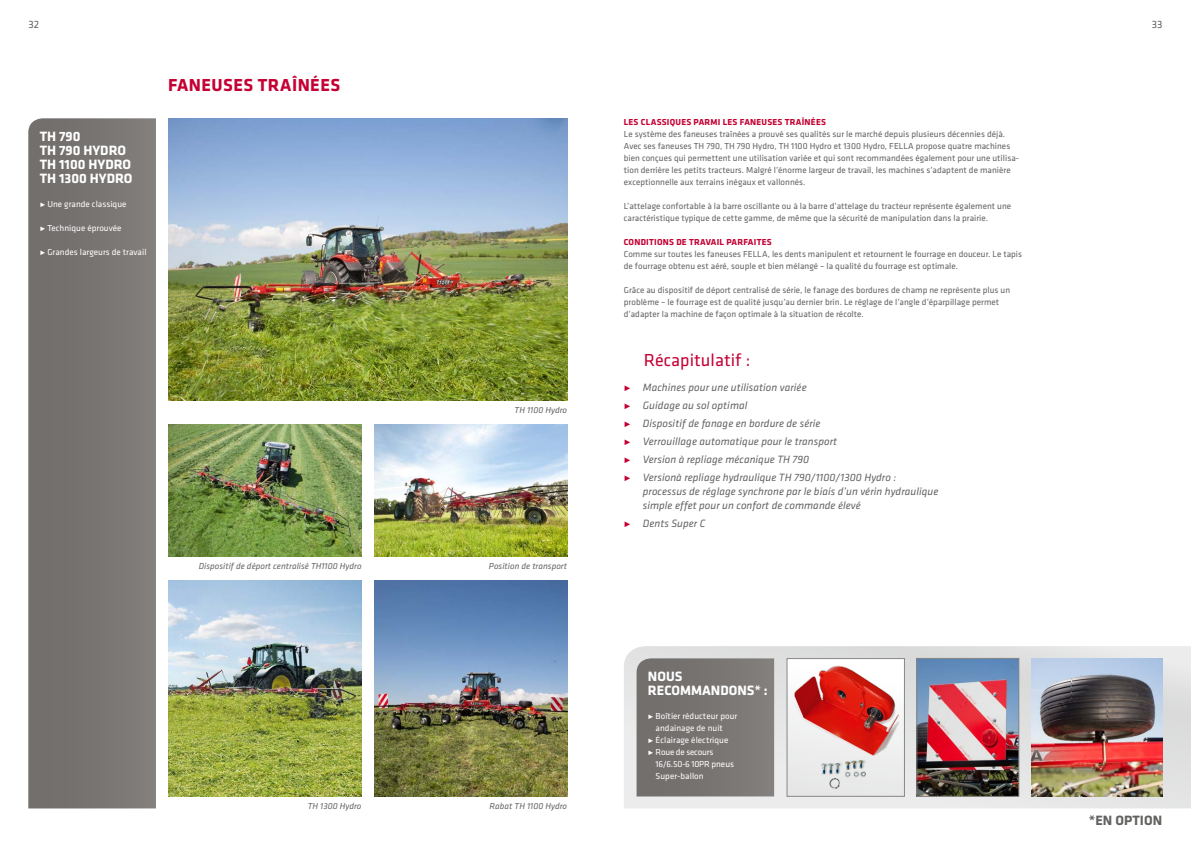
<style>
.page{position:relative;width:1191px;height:842px;background:#fff}
.page>*{position:absolute;margin:0;border:0;box-sizing:border-box;transform-origin:0 0}
.t1{font:700 18px "Klavika";letter-spacing:.025em;color:#c50034}
.t2{font:18px "Klavika";letter-spacing:.005em;color:#c50034}
.t3{font:700 14px/14px "Klavika";color:#fff}
.t4{font:700 14px "Klavika";letter-spacing:.005em;color:#626261}
.t5{font:italic 11px/14px "Klavika";letter-spacing:.005em;color:#626261}
.t6{font:11px "Klavika";color:#626261}
.t7{font:9px/12px "Klavika";letter-spacing:.005em;color:#626261}
.t8{font:9px/12px "Klavika";letter-spacing:.005em;color:#fff}
.t9{font:italic 9px "Klavika";letter-spacing:.005em;color:#626261}
.t10{font:700 9px "Klavika";letter-spacing:.025em;color:#c50034}
.t11{font:9px/12px "Klavika";letter-spacing:-.02em;color:#fff}
.s1{font-style:normal;color:#c50034}
</style>
<div class="page">
<svg style="left:624px;top:646px;width:567px;height:162px;background:#ddd"></svg>
<svg style="left:28px;top:118px;width:128px;height:690px;background:#797573"></svg>
<img style="left:789px;top:661px;width:113px;height:132px">
<div style="left:787px;top:658px;width:117px;height:138px;border:1px solid #868786"></div>
<img style="left:374px;top:424px;width:193px;height:132px">
<img style="left:169px;top:580px;width:192px;height:216px">
<img style="left:374px;top:580px;width:193px;height:216px">
<img style="left:169px;top:118px;width:398px;height:282px">
<img style="left:169px;top:424px;width:192px;height:132px">
<img style="left:1031px;top:658px;width:131px;height:138px">
<img style="left:918px;top:660px;width:99px;height:134px">
<div style="left:916px;top:658px;width:103px;height:138px;border:1px solid #868786"></div>
<svg style="left:636px;top:658px;width:138px;height:138px;background:#797674"></svg>
<p class="t6" style="left:28px;top:18px;width:12px">32</p>
<p class="t6" style="left:1151px;top:18px;width:12px">33</p>
<h2 class="t3" style="left:40px;top:129px;width:94px">TH 790<br>TH 790 HYDRO<br>TH 1100 HYDRO<br>TH 1300 HYDRO</h2>
<p class="t8" style="left:40px;top:198px;width:88px">• Une grande classique</p>
<p class="t8" style="left:40px;top:222px;width:83px">• Technique éprouvée</p>
<p class="t8" style="left:40px;top:246px;width:108px">• Grandes largeurs de travail</p>
<h1 class="t1" style="left:168px;top:72px;width:174px">FANEUSES TRAÎNÉES</h1>
<p class="t9" style="left:514px;top:404px;width:54px">TH 1100 Hydro</p>
<p class="t9" style="left:199px;top:560px;width:164px">Dispositif de déport centralisé TH1100 Hydro</p>
<p class="t9" style="left:489px;top:560px;width:80px">Position de transport</p>
<p class="t9" style="left:308px;top:800px;width:55px">TH 1300 Hydro</p>
<p class="t9" style="left:489px;top:800px;width:79px">Rabat TH 1100 Hydro</p>
<p class="t10" style="left:624px;top:116px;width:203px">LES CLASSIQUES PARMI LES FANEUSES TRAÎNÉES</p>
<p class="t7" style="left:624px;top:128px;width:397px">Le système des faneuses traînées a prouvé ses qualités sur le marché depuis plusieurs décennies déjà.<br>Avec ses faneuses TH 790, TH 790 Hydro, TH 1100 Hydro et 1300 Hydro, FELLA propose quatre machines bien conçues qui permettent une utilisation variée et qui sont recommandées également pour une utilisa&shy;tion derrière les petits tracteurs. Malgré l’énorme largeur de travail, les machines s’adaptent de manière exceptionnelle aux terrains inégaux et vallonnés.</p>
<p class="t7" style="left:624px;top:200px;width:389px">L’attelage confortable à la barre oscillante ou à la barre d’attelage du tracteur représente également une caractéristique typique de cette gamme, de même que la sécurité de manipulation dans la prairie.</p>
<p class="t10" style="left:624px;top:236px;width:149px">CONDITIONS DE TRAVAIL PARFAITES</p>
<p class="t7" style="left:624px;top:248px;width:400px">Comme sur toutes les faneuses FELLA, les dents manipulent et retournent le fourrage en douceur. Le tapis de fourrage obtenu est aéré, souple et bien mélangé – la qualité du fourrage est optimale.</p>
<p class="t7" style="left:624px;top:284px;width:388px">Grâce au dispositif de déport centralisé de série, le fanage des bordures de champ ne représente plus un problème – le fourrage est de qualité jusqu’au dernier brin. Le réglage de l’angle d’éparpillage permet d’adapter la machine de façon optimale à la situation de récolte.</p>
<h1 class="t2" style="left:643px;top:348px;width:108px">Récapitulatif :</h1>
<p class="t5" style="left:624px;top:380px;width:184px"><span class="s1">•</span> Machines pour une utilisation variée</p>
<p class="t5" style="left:624px;top:398px;width:125px"><span class="s1">•</span> Guidage au sol optimal</p>
<p class="t5" style="left:624px;top:416px;width:198px"><span class="s1">•</span> Dispositif de fanage en bordure de série</p>
<p class="t5" style="left:624px;top:434px;width:215px"><span class="s1">•</span> Verrouillage automatique pour le transport</p>
<p class="t5" style="left:624px;top:452px;width:187px"><span class="s1">•</span> Version à repliage mécanique TH 790</p>
<p class="t5" style="left:643px;top:470px;width:297px;text-indent:-19px"><span class="s1">•</span> Versionà repliage hydraulique TH 790/1100/1300 Hydro : processus de réglage synchrone par le biais d’un vérin hydraulique simple effet pour un confort de commande élevé</p>
<p class="t5" style="left:624px;top:516px;width:83px"><span class="s1">•</span> Dents Super C</p>
<h2 class="t3" style="left:648px;top:669px;width:121px">NOUS<br>RECOMMANDONS* :</h2>
<p class="t8" style="left:655px;top:710px;width:83px;text-indent:-8px">• Boîtier réducteur pour andainage de nuit</p>
<p class="t8" style="left:648px;top:734px;width:82px">• Éclairage électrique</p>
<p class="t11" style="left:655px;top:746px;width:80px;text-indent:-8px">• Roue de secours<br>16/6.50-6 10PR pneus<br>Super-ballon</p>
<h2 class="t4" style="left:1088px;top:810px;width:75px">*EN OPTION</h2>
</div>
